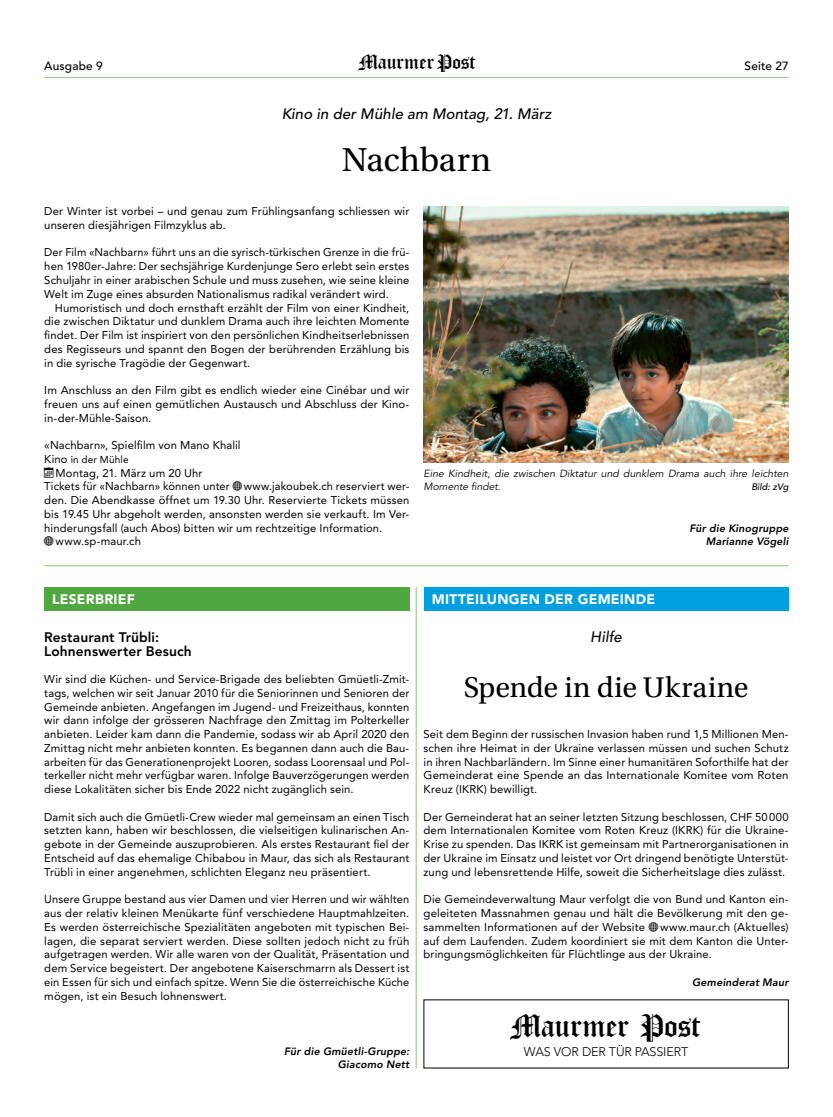
<style>
.page{position:relative;width:833px;height:1117px;background:#fff}
.page>*{position:absolute;margin:0;border:0;box-sizing:border-box;transform-origin:0 0}
.t1{font:35px "Old London";letter-spacing:-.005em;color:#000}
.MP_Header_28pt{font:35px "Utopia Std";letter-spacing:-.01em;color:#000}
.MP_Header_24pt{font:30px "Utopia Std";color:#000}
.t2{font:22.38px "Old London";color:#000}
.MP_Spitzmarke_12pt{font:italic 500 15px "Avenir LT Std";letter-spacing:.005em;color:#000}
.MP_Grundschrift_o_E{font:800 13.75px "Avenir LT Std";letter-spacing:.01em;color:#000}
.MP_Rubriktitel_gros{font:900 13.75px "Avenir LT Std";letter-spacing:.02em;color:#fff}
.t3{font:300 12.5px "Avenir LT Std";letter-spacing:-.01em;color:#000}
.t4{font:500 11.88px "Avenir LT Std";letter-spacing:.01em;color:#000}
.MP_Grundschrift_o_E-2{font:11.25px/13.8px "Avenir LT Std";letter-spacing:.01em;color:#000;text-align:justify}
.MP_Grundschrift{font:11.25px/13.8px "Avenir LT Std";letter-spacing:.015em;color:#000;text-align:justify}
.MP_Autor{font:italic 800 10.62px "Avenir LT Std";letter-spacing:.015em;color:#000}
.MP_Bildlegende{font:italic 10.25px/13.8px "Avenir LT Std";color:#000}
.MP_Grundschrift_o_E-3{font:10px "Avenir LT Std";letter-spacing:.015em;color:#000}
.MP_Bildlegende-2{font:italic 500 9.38px "Avenir LT Std";color:#000}
.s1{font-size:11.25px}
</style>
<div class="page">
<hr style="left:44px;top:77px;width:744px;height:1px;background:#a5cf8c">
<div style="left:44px;top:586px;width:365px;height:24px;background:#4fa83f"></div>
<div style="left:424px;top:586px;width:364px;height:24px;background:#009fe0"></div>
<hr style="left:415px;top:586px;width:2px;height:482px;background:#a5cf8c">
<hr style="left:44px;top:565px;width:744px;height:1px;background:#a5cf8c">
<img style="left:423px;top:206px;width:365px;height:256px">
<p class="t4" style="left:44px;top:59px;width:60px">Ausgabe 9</p>
<h3 class="t2" style="left:359px;top:49px;width:118px">Maurmer Post</h3>
<p class="t4" style="left:744px;top:59px;width:46px">Seite 27</p>
<p class="MP_Spitzmarke_12pt" style="left:282px;top:105px;width:271px">Kino in der Mühle am Montag, 21. März</p>
<p class="MP_Header_28pt" style="left:342px;top:141px;width:151px">Nachbarn</p>
<p class="MP_Grundschrift_o_E-2" style="left:44px;top:204px;width:366px">Der Winter ist vorbei – und genau zum Frühlingsanfang schliessen wir unseren diesjährigen Filmzyklus ab.</p>
<p class="MP_Grundschrift_o_E-2" style="left:44px;top:246px;width:366px">Der Film «Nachbarn» führt uns an die syrisch-türkischen Grenze in die frü&shy;hen 1980er-Jahre: Der sechsjährige Kurdenjunge Sero erlebt sein erstes Schuljahr in einer arabischen Schule und muss zusehen, wie seine kleine Welt im Zuge eines absurden Nationalismus radikal verändert wird.</p>
<p class="MP_Grundschrift" style="left:44px;top:301px;width:366px;text-indent:11px">Humoristisch und doch ernsthaft erzählt der Film von einer Kindheit, die zwischen Diktatur und dunklem Drama auch ihre leichten Momente findet. Der Film ist inspiriert von den persönlichen Kindheitserlebnissen des Regisseurs und spannt den Bogen der berührenden Erzählung bis in die syrische Tragödie der Gegenwart.</p>
<p class="MP_Grundschrift_o_E-2" style="left:44px;top:383px;width:366px">Im Anschluss an den Film gibt es endlich wieder eine Cinébar und wir freuen uns auf einen gemütlichen Austausch und Abschluss der Kino&shy;in-der-Mühle-Saison.</p>
<p class="MP_Grundschrift_o_E-2" style="left:44px;top:438px;width:198px">«Nachbarn», Spielfilm von Mano Khalil</p>
<p class="MP_Grundschrift_o_E-3" style="left:44px;top:453px;width:86px"><span class="s1">Kino</span> in der Mühle</p>
<p class="MP_Grundschrift_o_E-2" style="left:44px;top:466px;width:160px">▼Montag, 21. März um 20 Uhr</p>
<p class="MP_Grundschrift_o_E-2" style="left:44px;top:479px;width:366px">Tickets für «Nachbarn» können unter ●□www.jakoubek.ch reserviert wer&shy;den. Die Abendkasse öffnet um 19.30 Uhr. Reservierte Tickets müssen bis 19.45 Uhr abgeholt werden, ansonsten werden sie verkauft. Im Ver&shy;hinderungsfall (auch Abos) bitten wir um rechtzeitige Information.</p>
<p class="MP_Grundschrift_o_E-2" style="left:44px;top:534px;width:98px">●□www.sp-maur.ch</p>
<p class="MP_Bildlegende" style="left:423px;top:466px;width:366px">Eine Kindheit, die zwischen Diktatur und dunklem Drama auch ihre leichten<br>Momente findet.</p>
<p class="MP_Bildlegende-2" style="left:751px;top:481px;width:39px">Bild: zVg</p>
<p class="MP_Autor" style="left:689px;top:521px;width:101px">Für die Kinogruppe</p>
<p class="MP_Autor" style="left:705px;top:535px;width:84px">Marianne Vögeli</p>
<p class="MP_Rubriktitel_gros" style="left:52px;top:591px;width:84px">LESERBRIEF</p>
<p class="MP_Rubriktitel_gros" style="left:432px;top:591px;width:225px">MITTEILUNGEN DER GEMEINDE</p>
<p class="MP_Grundschrift_o_E" style="left:44px;top:628px;width:116px">Restaurant Trübli:</p>
<p class="MP_Grundschrift_o_E" style="left:44px;top:642px;width:149px">Lohnenswerter Besuch</p>
<p class="MP_Grundschrift_o_E-2" style="left:44px;top:672px;width:367px">Wir sind die Küchen- und Service-Brigade des beliebten Gmüetli-Zmit&shy;tags, welchen wir seit Januar 2010 für die Seniorinnen und Senioren der Gemeinde anbieten. Angefangen im Jugend- und Freizeithaus, konnten wir dann infolge der grösseren Nachfrage den Zmittag im Polterkeller anbieten. Leider kam dann die Pandemie, sodass wir ab April 2020 den Zmittag nicht mehr anbieten konnten. Es begannen dann auch die Bau&shy;arbeiten für das Generationenprojekt Looren, sodass Loorensaal und Pol&shy;terkeller nicht mehr verfügbar waren. Infolge Bauverzögerungen werden diese Lokalitäten sicher bis Ende 2022 nicht zugänglich sein.</p>
<p class="MP_Grundschrift_o_E-2" style="left:44px;top:809px;width:366px">Damit sich auch die Gmüetli-Crew wieder mal gemeinsam an einen Tisch setzten kann, haben wir beschlossen, die vielseitigen kulinarischen An&shy;gebote in der Gemeinde auszuprobieren. Als erstes Restaurant fiel der Entscheid auf das ehemalige Chibabou in Maur, das sich als Restaurant Trübli in einer angenehmen, schlichten Eleganz neu präsentiert.</p>
<p class="MP_Grundschrift_o_E-2" style="left:44px;top:892px;width:366px">Unsere Gruppe bestand aus vier Damen und vier Herren und wir wählten aus der relativ kleinen Menükarte fünf verschiedene Hauptmahlzeiten.<br>Es werden österreichische Spezialitäten angeboten mit typischen Bei&shy;lagen, die separat serviert werden. Diese sollten jedoch nicht zu früh aufgetragen werden. Wir alle waren von der Qualität, Präsentation und dem Service begeistert. Der angebotene Kaiserschmarrn als Dessert ist ein Essen für sich und einfach spitze. Wenn Sie die österreichische Küche mögen, ist ein Besuch lohnenswert.</p>
<p class="MP_Autor" style="left:284px;top:1044px;width:127px">Für die Gmüetli-Gruppe:</p>
<p class="MP_Autor" style="left:338px;top:1058px;width:73px">Giacomo Nett</p>
<p class="MP_Spitzmarke_12pt" style="left:590px;top:627px;width:33px">Hilfe</p>
<p class="MP_Header_24pt" style="left:464px;top:671px;width:286px">Spende in die Ukraine</p>
<p class="MP_Grundschrift_o_E-2" style="left:423px;top:727px;width:366px">Seit dem Beginn der russischen Invasion haben rund 1,5 Millionen Men&shy;schen ihre Heimat in der Ukraine verlassen müssen und suchen Schutz in ihren Nachbarländern. Im Sinne einer humanitären Soforthilfe hat der Gemeinderat eine Spende an das Internationale Komitee vom Roten Kreuz (IKRK) bewilligt.</p>
<p class="MP_Grundschrift_o_E-2" style="left:423px;top:809px;width:366px">Der Gemeinderat hat an seiner letzten Sitzung beschlossen, CHF 50000 dem Internationalen Komitee vom Roten Kreuz (IKRK) für die Ukraine-Krise zu spenden. Das IKRK ist gemeinsam mit Partnerorganisationen in der Ukraine im Einsatz und leistet vor Ort dringend benötigte Unterstüt&shy;zung und lebensrettende Hilfe, soweit die Sicherheitslage dies zulässt.</p>
<p class="MP_Grundschrift_o_E-2" style="left:423px;top:892px;width:366px">Die Gemeindeverwaltung Maur verfolgt die von Bund und Kanton ein&shy;geleiteten Massnahmen genau und hält die Bevölkerung mit den ge&shy;sammelten Informationen auf der Website ●□www.maur.ch (Aktuelles) auf dem Laufenden. Zudem koordiniert sie mit dem Kanton die Unter&shy;bringungsmöglichkeiten für Flüchtlinge aus der Ukraine.</p>
<p class="MP_Autor" style="left:692px;top:975px;width:98px">Gemeinderat Maur</p>
<p class="t1" style="left:511px;top:1005px;width:191px">Maurmer Post</p>
<p class="t3" style="left:524px;top:1043px;width:166px">WAS VOR DER TÜR PASSIERT</p>
</div>
